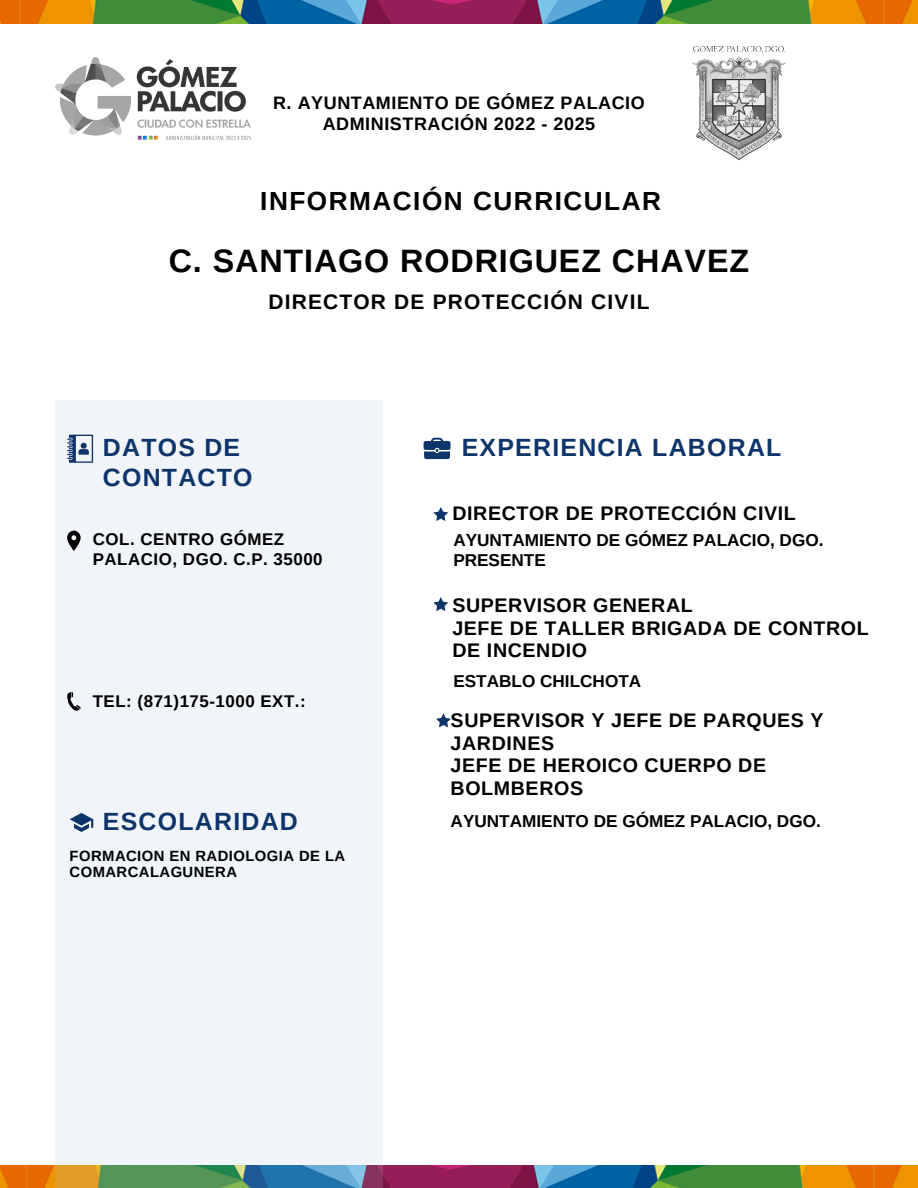
<style>
.page{position:relative;width:918px;height:1188px;background:#fff}
.page>*{position:absolute;margin:0;border:0;box-sizing:border-box;transform-origin:0 0}
.t1{font:700 32.4px "Arimo";letter-spacing:.025em;color:#000}
.t2{font:700 26.25px "Arimo";letter-spacing:.055em;color:#000}
.t3{font:700 24.9px/29.2px "Arimo";letter-spacing:.05em;color:#0e3569}
.t4{font:700 21px "Arimo";letter-spacing:.055em;color:#000}
.t5{font:700 19.65px/22.5px "Arimo";letter-spacing:.03em;color:#000}
.t6{font:700 18px/21.3px "Arimo";letter-spacing:.03em;color:#000;text-align:center}
.t7{font:700 17.25px/20.2px "Arimo";color:#000}
.t8{font:700 16.95px/20.2px "Arimo";letter-spacing:.03em;color:#000}
.t9{font:700 14.85px/16.8px "Arimo";letter-spacing:.03em;color:#000}
</style>
<div class="page">
<img style="left:692px;top:45px;width:94px;height:116px">
<img style="left:56px;top:57px;width:194px;height:82px">
<img style="left:0;top:1165px;width:918px;height:23px">
<svg style="left:424px;top:438px;width:27px;height:21px"></svg>
<div style="left:56px;top:400px;width:327px;height:788px;background:#f1f4f8"></div>
<svg style="left:67px;top:531px;width:14px;height:20px"></svg>
<svg style="left:67px;top:692px;width:14px;height:19px"></svg>
<svg style="left:70px;top:813px;width:23px;height:19px"></svg>
<svg style="left:67px;top:435px;width:26px;height:28px"></svg>
<img style="left:0;top:0;width:918px;height:23px">
<svg style="left:434px;top:597px;width:14px;height:14px"></svg>
<svg style="left:436px;top:714px;width:15px;height:13px"></svg>
<svg style="left:434px;top:507px;width:14px;height:14px"></svg>
<p class="t6" style="left:273px;top:92px;width:373px">R. AYUNTAMIENTO DE GÓMEZ PALACIO<br>ADMINISTRACIÓN 2022 - 2025</p>
<h2 class="t2" style="left:260px;top:187px;width:402px">INFORMACIÓN CURRICULAR</h2>
<h1 class="t1" style="left:169px;top:242px;width:582px">C. SANTIAGO RODRIGUEZ CHAVEZ</h1>
<p class="t4" style="left:268px;top:290px;width:383px">DIRECTOR DE PROTECCIÓN CIVIL</p>
<p class="t3" style="left:103px;top:433px;width:151px">DATOS DE<br>CONTACTO</p>
<p class="t8" style="left:93px;top:529px;width:231px">COL. CENTRO GÓMEZ<br>PALACIO, DGO. C.P. 35000</p>
<p class="t8" style="left:93px;top:691px;width:215px">TEL: (871)175-1000 EXT.:</p>
<p class="t3" style="left:103px;top:807px;width:196px">ESCOLARIDAD</p>
<p class="t9" style="left:70px;top:847px;width:277px">FORMACION EN RADIOLOGIA DE LA<br>COMARCALAGUNERA</p>
<p class="t3" style="left:462px;top:433px;width:321px">EXPERIENCIA LABORAL</p>
<p class="t5" style="left:452px;top:502px;width:345px">DIRECTOR DE PROTECCIÓN CIVIL</p>
<p class="t7" style="left:453px;top:530px;width:372px">AYUNTAMIENTO DE GÓMEZ PALACIO, DGO.<br>PRESENTE</p>
<p class="t5" style="left:452px;top:594px;width:418px">SUPERVISOR GENERAL<br>JEFE DE TALLER BRIGADA DE CONTROL<br>DE INCENDIO</p>
<p class="t7" style="left:453px;top:671px;width:189px">ESTABLO CHILCHOTA</p>
<p class="t5" style="left:451px;top:709px;width:375px">SUPERVISOR Y JEFE DE PARQUES Y<br>JARDINES<br>JEFE DE HEROICO CUERPO DE<br>BOLMBEROS</p>
<p class="t7" style="left:451px;top:811px;width:372px">AYUNTAMIENTO DE GÓMEZ PALACIO, DGO.</p>
</div>
